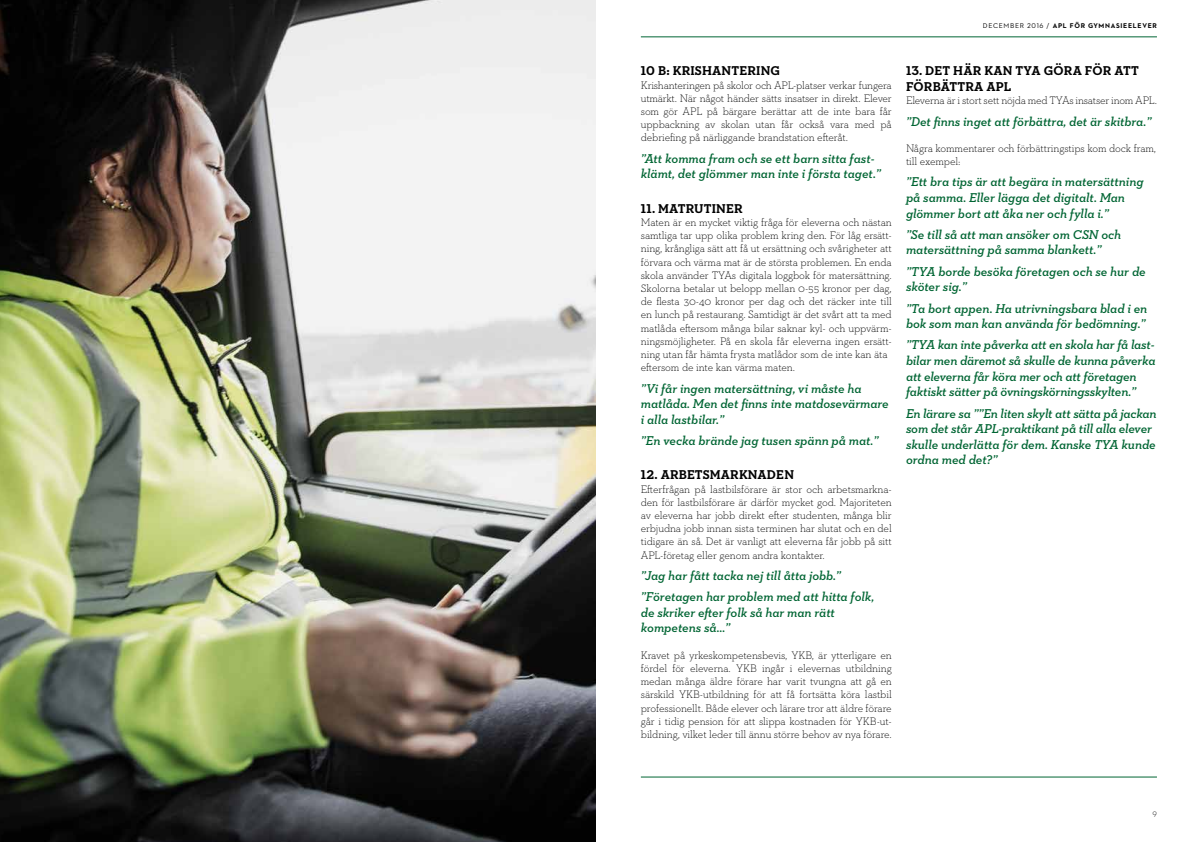
<style>
.page{position:relative;width:1191px;height:842px;background:#fff}
.page>*{position:absolute;margin:0;border:0;box-sizing:border-box;transform-origin:0 0}
.t1{font:italic 600 13px/15.6px "Neutraface Slab Text";letter-spacing:-.005em;color:#006533}
.t2{font:700 13px/15.6px "Neutraface Slab Text";letter-spacing:.01em;color:#000}
.t3{font:300 11px/13.2px "Neutraface Slab Text";letter-spacing:-.015em;color:#000;text-align:justify}
.t4{font:300 9px "Neutraface 2 Text";color:#000}
.t5{font:700 7px "Neutraface 2 Text";letter-spacing:.1em;color:#000}
.s1{font-weight:400}
</style>
<div class="page">
<hr style="left:641px;top:37px;width:516px;height:1px;background:#006533">
<hr style="left:641px;top:777px;width:516px;height:1px;background:#006533">
<img style="left:0;top:0;width:595px;height:842px">
<p class="t5" style="left:983px;top:21px;width:176px"><span class="s1">DECEMBER 2016 /</span> APL FÖR GYMNASIEELEVER</p>
<p class="t2" style="left:641px;top:63px;width:141px">10 B: KRISHANTERING</p>
<p class="t3" style="left:641px;top:78px;width:252px">Krishanteringen på skolor och APL-platser verkar fungera utmärkt. När något händer sätts insatser in direkt. Elever som gör APL på bärgare berättar att de inte bara får uppbackning av skolan utan får också vara med på debriefing på närliggande brandstation efteråt.</p>
<p class="t1" style="left:641px;top:150px;width:241px">”Att komma fram och se ett barn sitta fast&shy;klämt, det glömmer man inte i första taget.”</p>
<p class="t2" style="left:641px;top:200px;width:103px">11. MATRUTINER</p>
<p class="t3" style="left:641px;top:215px;width:252px;text-align:left">Maten är en mycket viktig fråga för eleverna och nästan samtliga tar upp olika problem kring den. För låg ersätt&shy;ning, krångliga sätt att få ut ersättning och svårigheter att förvara och värma mat är de största problemen. En enda skola använder TYAs digitala loggbok för matersättning.<br>Skolorna betalar ut belopp mellan 0-55 kronor per dag, de flesta 30-40 kronor per dag och det räcker inte till en lunch på restaurang. Samtidigt är det svårt att ta med matlåda eftersom många bilar saknar kyl- och uppvärm&shy;ningsmöjligheter. På en skola får eleverna ingen ersätt&shy;ning utan får hämta frysta matlådor som de inte kan äta eftersom de inte kan värma maten.</p>
<p class="t1" style="left:641px;top:380px;width:249px">”Vi får ingen matersättning, vi måste ha matlåda. Men det finns inte matdosevärmare i alla lastbilar.”</p>
<p class="t1" style="left:641px;top:433px;width:239px">”En vecka brände jag tusen spänn på mat.”</p>
<p class="t2" style="left:641px;top:467px;width:155px">12. ARBETSMARKNADEN</p>
<p class="t3" style="left:641px;top:482px;width:252px">Efterfrågan på lastbilsförare är stor och arbetsmarkna&shy;den för lastbilsförare är därför mycket god. Majoriteten av eleverna har jobb direkt efter studenten, många blir erbjudna jobb innan sista terminen har slutat och en del tidigare än så. Det är vanligt att eleverna får jobb på sitt APL-företag eller genom andra kontakter.</p>
<p class="t1" style="left:641px;top:565px;width:235px;line-height:21.3px">”Jag har fått tacka nej till åtta jobb.” ”Företagen har problem med att hitta folk,</p>
<p class="t1" style="left:641px;top:604px;width:196px">de skriker efter folk så har man rätt kompetens så…”</p>
<p class="t3" style="left:641px;top:648px;width:252px">Kravet på yrkeskompetensbevis, YKB, är ytterligare en fördel för eleverna. YKB ingår i elevernas utbildning medan många äldre förare har varit tvungna att gå en särskild YKB-utbildning för att få fortsätta köra lastbil professionellt. Både elever och lärare tror att äldre förare går i tidig pension för att slippa kostnaden för YKB-ut&shy;bildning, vilket leder till ännu större behov av nya förare.</p>
<p class="t2" style="left:906px;top:63px;width:234px">13. DET HÄR KAN TYA GÖRA FÖR ATT<br>FÖRBÄTTRA APL</p>
<p class="t3" style="left:906px;top:94px;width:252px">Eleverna är i stort sett nöjda med TYAs insatser inom APL.</p>
<p class="t1" style="left:906px;top:113px;width:247px">”Det finns inget att förbättra, det är skitbra.”</p>
<p class="t3" style="left:906px;top:141px;width:252px">Några kommentarer och förbättringstips kom dock fram, till exempel:</p>
<p class="t1" style="left:906px;top:174px;width:239px">”Ett bra tips är att begära in matersättning på samma. Eller lägga det digitalt. Man glömmer bort att åka ner och fylla i.”</p>
<p class="t1" style="left:906px;top:227px;width:217px">”Se till så att man ansöker om CSN och matersättning på samma blankett.”</p>
<p class="t1" style="left:906px;top:263px;width:241px">”TYA borde besöka företagen och se hur de sköter sig.”</p>
<p class="t1" style="left:906px;top:300px;width:243px">”Ta bort appen. Ha utrivningsbara blad i en bok som man kan använda för bedömning.”</p>
<p class="t1" style="left:906px;top:337px;width:251px">”TYA kan inte påverka att en skola har få last&shy;bilar men däremot så skulle de kunna påverka att eleverna får köra mer och att företagen faktiskt sätter på övningskörningsskylten.”</p>
<p class="t1" style="left:906px;top:405px;width:252px">En lärare sa ””En liten skylt att sätta på jackan som det står APL-praktikant på till alla elever skulle underlätta för dem. Kanske TYA kunde ordna med det?”</p>
<p class="t4" style="left:1152px;top:807px;width:6px">9</p>
</div>
